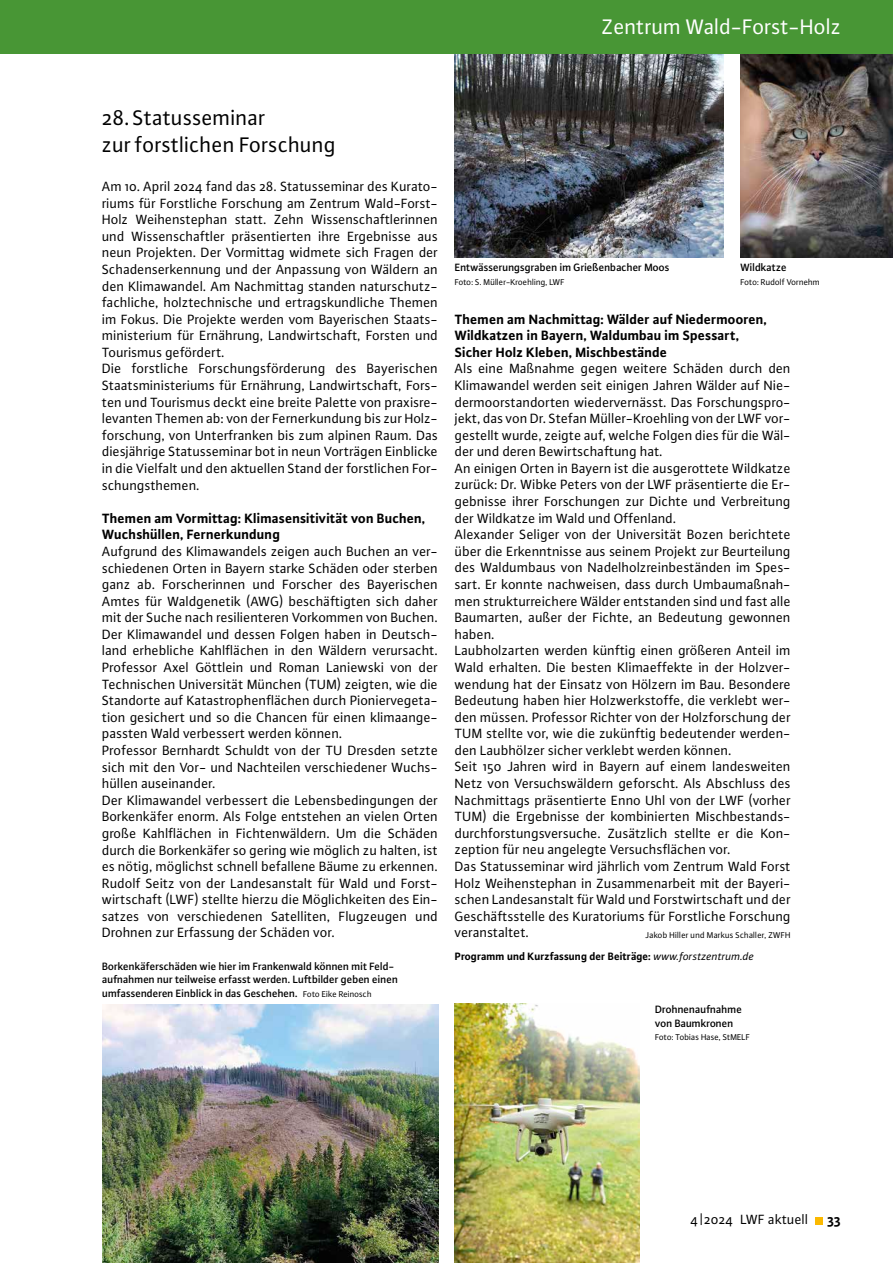
<style>
.page{position:relative;width:893px;height:1263px;background:#fff}
.page>*{position:absolute;margin:0;border:0;box-sizing:border-box;transform-origin:0 0}
.t1{font:22.5px/27px "Plus Sans Pro";color:#000}
.t2{font:22.5px "Plus Sans Pro";letter-spacing:-.005em;color:#fff}
.t3{font:14.25px/16.6px "Plus Sans Pro";color:#000}
.t4{font:700 14.25px/16.6px "Plus Sans Pro";color:#000}
.t5{font:500 11.25px/13.5px "Plus Sans Pro";letter-spacing:-.01em;color:#000}
.t6{font:700 11.25px "Plus Sans Pro";letter-spacing:-.005em;color:#000}
.t7{font:9px "Plus Sans Pro";letter-spacing:-.01em;color:#000}
.s1{font-weight:400;font-size:9px}
.s2{font-weight:400;font-style:italic}
</style>
<div class="page">
<img style="left:455px;top:53px;width:269px;height:204px">
<img style="left:455px;top:1004px;width:185px;height:259px">
<img style="left:740px;top:53px;width:153px;height:204px">
<img style="left:102px;top:1004px;width:336px;height:259px">
<div style="left:815px;top:1217px;width:8px;height:7px;background:#fbb900"></div>
<div style="left:0;top:0;width:893px;height:53px;background:#489635"></div>
<h1 class="t2" style="left:602px;top:12px;width:241px">Zentrum Wald-Forst-Holz</h1>
<h1 class="t1" style="left:102px;top:103px;width:235px">28. Statusseminar<br>zur forstlichen Forschung</h1>
<p class="t3" style="left:102px;top:177px;width:337px">Am 10. April 2024 fand das 28. Statusseminar des Kurato&shy;riums für Forstliche Forschung am Zentrum Wald-Forst-Holz Weihenstephan statt. Zehn Wissenschaftlerinnen und Wissenschaftler präsentierten ihre Ergebnisse aus neun Projekten. Der Vormittag widmete sich Fragen der Schadenserkennung und der Anpassung von Wäldern an den Klimawandel. Am Nachmittag standen naturschutz&shy;fachliche, holztechnische und ertragskundliche Themen im Fokus. Die Projekte werden vom Bayerischen Staats&shy;ministerium für Ernährung, Landwirtschaft, Forsten und Tourismus gefördert.<br>Die forstliche Forschungsförderung des Bayerischen Staatsministeriums für Ernährung, Landwirtschaft, Fors&shy;ten und Tourismus deckt eine breite Palette von praxisre&shy;levanten Themen ab: von der Fernerkundung bis zur Holz&shy;forschung, von Unterfranken bis zum alpinen Raum. Das diesjährige Statusseminar bot in neun Vorträgen Einblicke in die Vielfalt und den aktuellen Stand der forstlichen For&shy;schungsthemen.</p>
<p class="t4" style="left:102px;top:509px;width:325px">Themen am Vormittag: Klimasensitivität von Buchen,<br>Wuchshüllen, Fernerkundung</p>
<p class="t3" style="left:102px;top:542px;width:337px">Aufgrund des Klimawandels zeigen auch Buchen an ver&shy;schiedenen Orten in Bayern starke Schäden oder sterben ganz ab. Forscherinnen und Forscher des Bayerischen Amtes für Waldgenetik (AWG) beschäftigten sich daher mit der Suche nach resilienteren Vorkommen von Buchen.<br>Der Klimawandel und dessen Folgen haben in Deutsch&shy;land erhebliche Kahlflächen in den Wäldern verursacht.<br>Professor Axel Göttlein und Roman Laniewski von der Technischen Universität München (TUM) zeigten, wie die Standorte auf Katastrophenflächen durch Pioniervegeta&shy;tion gesichert und so die Chancen für einen klimaange&shy;passten Wald verbessert werden können.<br>Professor Bernhardt Schuldt von der TU Dresden setzte sich mit den Vor- und Nachteilen verschiedener Wuchs&shy;hüllen auseinander.<br>Der Klimawandel verbessert die Lebensbedingungen der Borkenkäfer enorm. Als Folge entstehen an vielen Orten große Kahlflächen in Fichtenwäldern. Um die Schäden durch die Borkenkäfer so gering wie möglich zu halten, ist es nötig, möglichst schnell befallene Bäume zu erkennen.<br>Rudolf Seitz von der Landesanstalt für Wald und Forst&shy;wirtschaft (LWF) stellte hierzu die Möglichkeiten des Ein&shy;satzes von verschiedenen Satelliten, Flugzeugen und Drohnen zur Erfassung der Schäden vor.</p>
<p class="t5" style="left:102px;top:959px;width:297px">Borkenkäferschäden wie hier im Frankenwald können mit Feld&shy;aufnahmen nur teilweise erfasst werden. Luftbilder geben einen umfassenderen Einblick in das Geschehen. <span class="s1">Foto Eike Reinosch</span></p>
<p class="t5" style="left:455px;top:260px;width:216px">Entwässerungsgraben im Grießenbacher Moos</p>
<p class="t7" style="left:455px;top:276px;width:112px">Foto: S. Müller-Kroehling, LWF</p>
<p class="t5" style="left:740px;top:260px;width:48px">Wildkatze</p>
<p class="t7" style="left:740px;top:276px;width:81px">Foto: Rudolf Vornehm</p>
<p class="t4" style="left:455px;top:309px;width:314px">Themen am Nachmittag: Wälder auf Niedermooren,<br>Wildkatzen in Bayern, Waldumbau im Spessart,<br>Sicher Holz Kleben, Mischbestände</p>
<p class="t3" style="left:455px;top:360px;width:337px">Als eine Maßnahme gegen weitere Schäden durch den Klimawandel werden seit einigen Jahren Wälder auf Nie&shy;dermoorstandorten wiedervernässt. Das Forschungspro&shy;jekt, das von Dr. Stefan Müller-Kroehling von der LWF vor&shy;gestellt wurde, zeigte auf, welche Folgen dies für die Wäl&shy;der und deren Bewirtschaftung hat.<br>An einigen Orten in Bayern ist die ausgerottete Wildkatze zurück: Dr. Wibke Peters von der LWF präsentierte die Er&shy;gebnisse ihrer Forschungen zur Dichte und Verbreitung der Wildkatze im Wald und Offenland.<br>Alexander Seliger von der Universität Bozen berichtete über die Erkenntnisse aus seinem Projekt zur Beurteilung des Waldumbaus von Nadelholzreinbeständen im Spes&shy;sart. Er konnte nachweisen, dass durch Umbaumaßnah&shy;men strukturreichere Wälder entstanden sind und fast alle Baumarten, außer der Fichte, an Bedeutung gewonnen haben.<br>Laubholzarten werden künftig einen größeren Anteil im Wald erhalten. Die besten Klimaeffekte in der Holzver&shy;wendung hat der Einsatz von Hölzern im Bau. Besondere Bedeutung haben hier Holzwerkstoffe, die verklebt wer&shy;den müssen. Professor Richter von der Holzforschung der TUM stellte vor, wie die zukünftig bedeutender werden&shy;den Laubhölzer sicher verklebt werden können.<br>Seit 150 Jahren wird in Bayern auf einem landesweiten Netz von Versuchswäldern geforscht. Als Abschluss des Nachmittags präsentierte Enno Uhl von der LWF (vorher TUM) die Ergebnisse der kombinierten Mischbestands&shy;durchforstungsversuche. Zusätzlich stellte er die Kon&shy;zeption für neu angelegte Versuchsflächen vor.<br>Das Statusseminar wird jährlich vom Zentrum Wald Forst Holz Weihenstephan in Zusammenarbeit mit der Bayeri&shy;schen Landesanstalt für Wald und Forstwirtschaft und der Geschäftsstelle des Kuratoriums für Forstliche Forschung veranstaltet.</p>
<p class="t7" style="left:646px;top:929px;width:147px">Jakob Hiller und Markus Schaller, ZWFH</p>
<p class="t6" style="left:455px;top:947px;width:301px">Programm und Kurzfassung der Beiträge: <span class="s2">www.forstzentrum.de</span></p>
<p class="t5" style="left:655px;top:1002px;width:88px">Drohnenaufnahme von Baumkronen</p>
<p class="t7" style="left:655px;top:1031px;width:97px">Foto: Tobias Hase, StMELF</p>
<p class="t3" style="left:690px;top:1210px;width:119px">4|2024 LWF aktuell</p>
<p class="t4" style="left:828px;top:1210px;width:15px">33</p>
</div>
